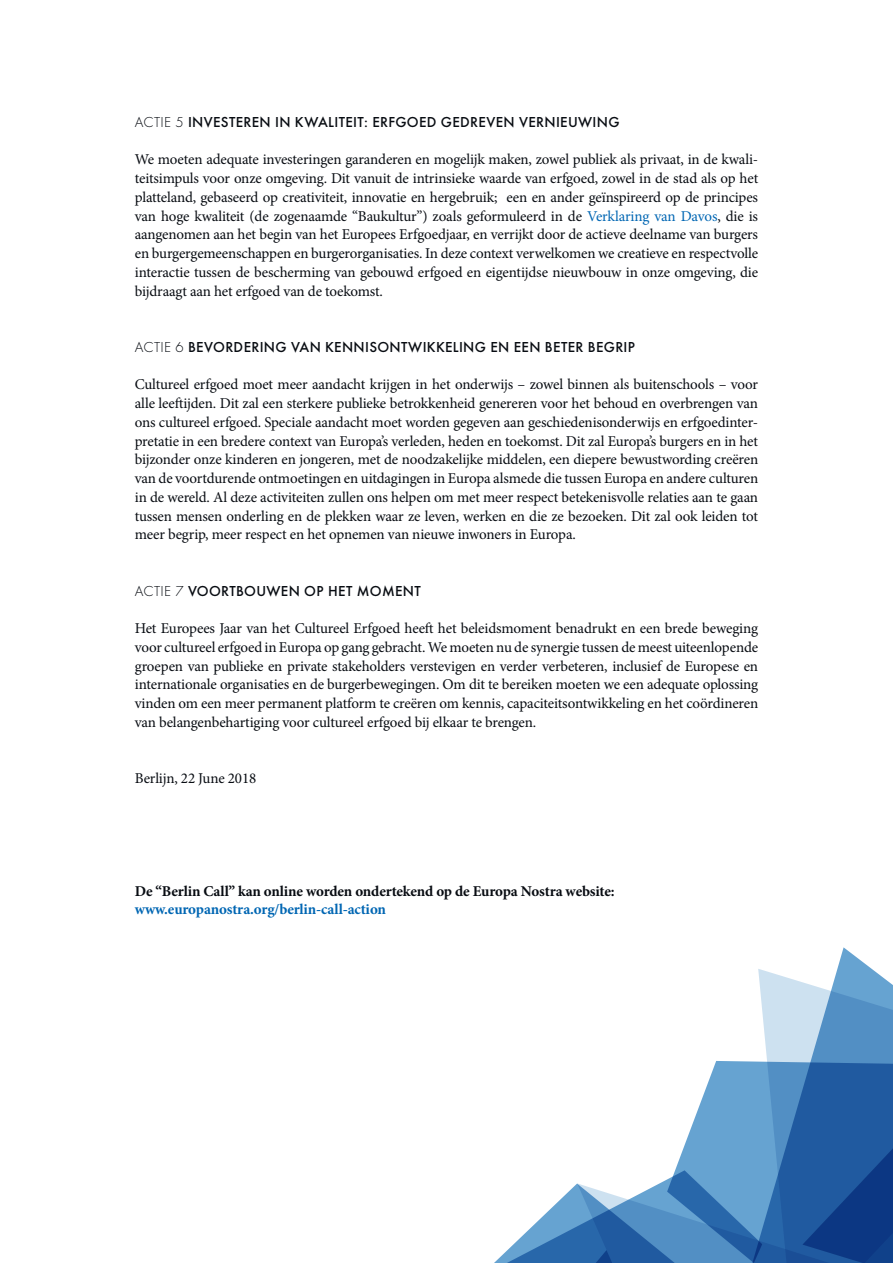
<style>
.page{position:relative;width:893px;height:1263px;background:#fff}
.page>*{position:absolute;margin:0;border:0;box-sizing:border-box;transform-origin:0 0}
.t1{font:15px/18.8px "Minion Pro";letter-spacing:-.01em;color:#080c12;text-align:justify}
.t2{font:500 15px "Futura";letter-spacing:.02em;color:#080c12}
.t3{font:700 15px "Minion Pro";letter-spacing:-.01em;color:#080c12}
.t4{font:700 15px "Minion Pro";letter-spacing:-.01em;color:#0166b3}
.s1{font-weight:300}
.s2{color:#0166b3}
</style>
<div class="page">
<svg style="left:494px;top:1061px;width:244px;height:202px"></svg>
<svg style="left:738px;top:947px;width:155px;height:316px;background:#5e8cbe"></svg>
<p class="t2" style="left:135px;top:110px;width:486px"><span class="s1">ACTIE 5</span> INVESTEREN IN KWALITEIT: ERFGOED GEDREVEN VERNIEUWING</p>
<p class="t1" style="left:135px;top:150px;width:625px">We moeten adequate investeringen garanderen en mogelijk maken, zowel publiek als privaat, in de kwali&shy;teitsimpuls voor onze omgeving. Dit vanuit de intrinsieke waarde van erfgoed, zowel in de stad als op het platteland, gebaseerd op creativiteit, innovatie en hergebruik; een en ander geïnspireerd op de principes van hoge kwaliteit (de zogenaamde “Baukultur”) zoals geformuleerd in de <span class="s2">Verklaring van Davos</span>, die is aangenomen aan het begin van het Europees Erfgoedjaar, en verrijkt door de actieve deelname van burgers en burgergemeenschappen en burgerorganisaties. In deze context verwelkomen we creatieve en respectvolle interactie tussen de bescherming van gebouwd erfgoed en eigentijdse nieuwbouw in onze omgeving, die bijdraagt aan het erfgoed van de toekomst.</p>
<p class="t2" style="left:135px;top:335px;width:502px"><span class="s1">ACTIE 6</span> BEVORDERING VAN KENNISONTWIKKELING EN EEN BETER BEGRIP</p>
<p class="t1" style="left:135px;top:375px;width:625px">Cultureel erfgoed moet meer aandacht krijgen in het onderwijs – zowel binnen als buitenschools – voor alle leeftijden. Dit zal een sterkere publieke betrokkenheid genereren voor het behoud en overbrengen van ons cultureel erfgoed. Speciale aandacht moet worden gegeven aan geschiedenisonderwijs en erfgoedinter&shy;pretatie in een bredere context van Europa’s verleden, heden en toekomst. Dit zal Europa’s burgers en in het bijzonder onze kinderen en jongeren, met de noodzakelijke middelen, een diepere bewustwording creëren van de voortdurende ontmoetingen en uitdagingen in Europa alsmede die tussen Europa en andere culturen in de wereld. Al deze activiteiten zullen ons helpen om met meer respect betekenisvolle relaties aan te gaan tussen mensen onderling en de plekken waar ze leven, werken en die ze bezoeken. Dit zal ook leiden tot meer begrip, meer respect en het opnemen van nieuwe inwoners in Europa.</p>
<p class="t2" style="left:135px;top:579px;width:288px"><span class="s1">ACTIE 7</span> VOORTBOUWEN OP HET MOMENT</p>
<p class="t1" style="left:135px;top:619px;width:625px">Het Europees Jaar van het Cultureel Erfgoed heeft het beleidsmoment benadrukt en een brede beweging voor cultureel erfgoed in Europa op gang gebracht. We moeten nu de synergie tussen de meest uiteenlopende groepen van publieke en private stakeholders verstevigen en verder verbeteren, inclusief de Europese en internationale organisaties en de burgerbewegingen. Om dit te bereiken moeten we een adequate oplossing vinden om een meer permanent platform te creëren om kennis, capaciteitsontwikkeling en het coördineren van belangenbehartiging voor cultureel erfgoed bij elkaar te brengen.</p>
<p class="t1" style="left:135px;top:769px;width:123px">Berlijn, 22 June 2018</p>
<p class="t3" style="left:135px;top:880px;width:481px">De “Berlin Call” kan online worden ondertekend op de Europa Nostra website:</p>
<p class="t4" style="left:135px;top:899px;width:253px">www.europanostra.org/berlin-call-action</p>
</div>
